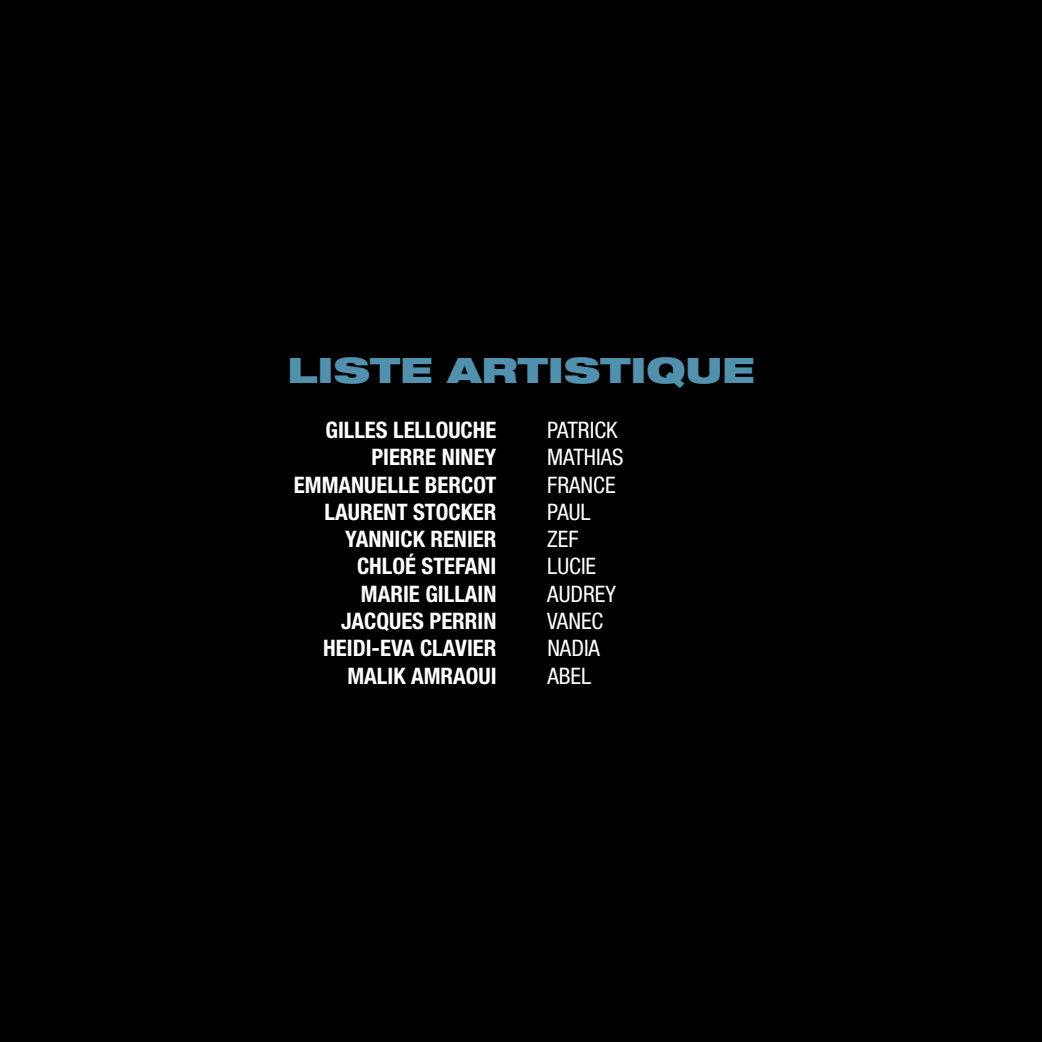
<style>
.page{position:relative;width:1042px;height:1042px;background:#000}
.page>*{position:absolute;margin:0;border:0;box-sizing:border-box;transform-origin:0 0}
.t1{font:900 expanded 35px "Helvetica Neue LT Std";color:#5291ad;scale:1.08 1}
.t2{font:700 condensed 22.75px "Helvetica Neue LT Std";color:#fff}
.t3{font:condensed 22.75px "Helvetica Neue LT Std";color:#fff}
</style>
<div class="page">
<h1 class="t1" style="left:287px;top:348px;width:434px">LISTE ARTISTIQUE</h1>
<p class="t2" style="left:325px;top:416px;width:173px">GILLES LELLOUCHE</p>
<p class="t3" style="left:547px;top:417px;width:72px">PATRICK</p>
<p class="t2" style="left:371px;top:443px;width:127px">PIERRE NINEY</p>
<p class="t3" style="left:547px;top:444px;width:78px">MATHIAS</p>
<p class="t2" style="left:294px;top:471px;width:204px">EMMANUELLE BERCOT</p>
<p class="t3" style="left:547px;top:471px;width:70px">FRANCE</p>
<p class="t2" style="left:325px;top:498px;width:173px">LAURENT STOCKER</p>
<p class="t3" style="left:547px;top:499px;width:45px">PAUL</p>
<p class="t2" style="left:345px;top:525px;width:153px">YANNICK RENIER</p>
<p class="t3" style="left:547px;top:526px;width:33px">ZEF</p>
<p class="t2" style="left:357px;top:552px;width:141px">CHLOÉ STEFANI</p>
<p class="t3" style="left:547px;top:553px;width:50px">LUCIE</p>
<p class="t2" style="left:361px;top:580px;width:137px">MARIE GILLAIN</p>
<p class="t3" style="left:547px;top:580px;width:70px">AUDREY</p>
<p class="t2" style="left:341px;top:607px;width:157px">JACQUES PERRIN</p>
<p class="t3" style="left:547px;top:608px;width:58px">VANEC</p>
<p class="t2" style="left:323px;top:634px;width:175px">HEIDI-EVA CLAVIER</p>
<p class="t3" style="left:547px;top:635px;width:54px">NADIA</p>
<p class="t2" style="left:347px;top:662px;width:151px">MALIK AMRAOUI</p>
<p class="t3" style="left:547px;top:662px;width:45px">ABEL</p>
</div>
